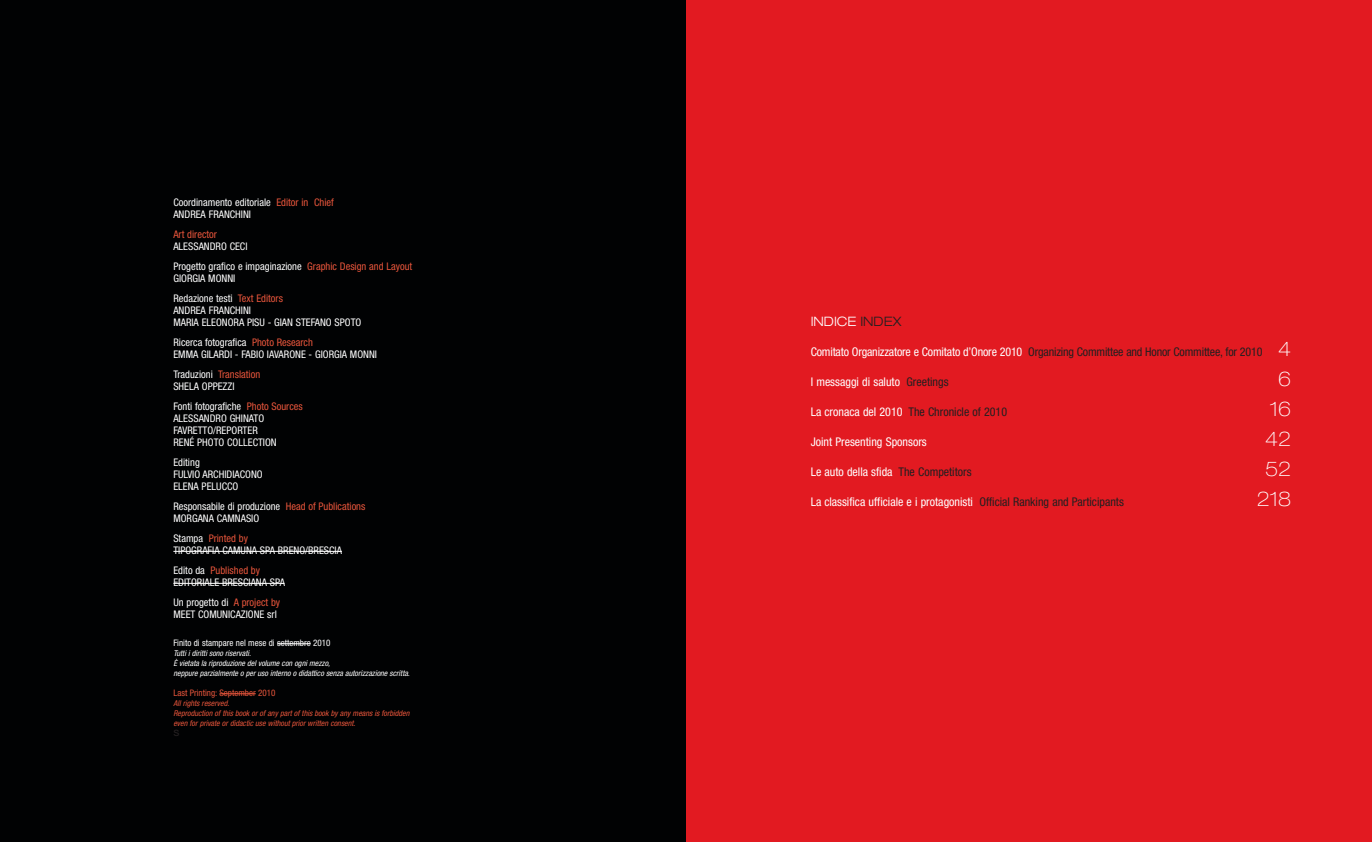
<style>
.page{position:relative;width:1372px;height:842px;background:#fff}
.page>*{position:absolute;margin:0;border:0;box-sizing:border-box;transform-origin:0 0}
.t1{font:100 expanded 20px "Helvetica Neue";color:#fff}
.t2{font:300 expanded 13px "Helvetica Neue";color:#fff}
.t3{font:condensed 12px "Helvetica Neue";color:#fff}
.t4{font:condensed 12px "Helvetica Neue";letter-spacing:-.015em;color:#231f20}
.t5{font:12px "Helvetica Neue";color:#231f20}
.t6{font:condensed 10.5px/12px "Helvetica Neue";color:#fff}
.t7{font:condensed 10.5px "Helvetica Neue";color:#e7553b}
.t8{font:condensed 9px "Helvetica Neue";color:#fff}
.t9{font:condensed 9px "Helvetica Neue";color:#e7553b}
.t10{font:italic condensed 8px/10px "Helvetica Neue";color:#fff}
.t11{font:italic condensed 8px/10px "Helvetica Neue";color:#e7553b}
.s1{color:#e7553b}
.s2{color:#231f20}
.s3{color:#fff}
.s4{font-weight:100;font-stretch:expanded;font-size:20px;color:#fff}
</style>
<div class="page">
<div style="left:0;top:0;width:686px;height:842px;background:#010203"></div>
<div style="left:686px;top:0;width:686px;height:842px;background:#e21a21"></div>
<hr style="left:173px;top:551px;width:97px;height:1px;background:#fff">
<hr style="left:270px;top:551px;width:72px;height:1px;background:#fff">
<hr style="left:173px;top:583px;width:107px;height:1px;background:#fff">
<hr style="left:277px;top:643px;width:34px;height:1px;background:#fff">
<hr style="left:219px;top:693px;width:37px;height:1px;background:#e7553b">
<p class="t6" style="left:173px;top:197px;width:162px">Coordinamento editoriale <span class="s1">Editor in Chief<br></span>ANDREA FRANCHINI</p>
<p class="t7" style="left:173px;top:230px;width:45px">Art director</p>
<p class="t6" style="left:173px;top:237px;width:240px;line-height:20px">ALESSANDRO CECI<br>Progetto grafico e impaginazione <span class="s1">Graphic Design and Layout</span></p>
<p class="t6" style="left:173px;top:269px;width:111px;line-height:20px">GIORGIA MONNI<br>Redazione testi <span class="s1">Text Editors</span></p>
<p class="t6" style="left:173px;top:305px;width:190px">ANDREA FRANCHINI<br>MARIA ELEONORA PISU - GIAN STEFANO SPOTO</p>
<p class="t6" style="left:173px;top:337px;width:205px">Ricerca fotografica <span class="s1">Photo Research<br></span>EMMA GILARDI - FABIO IAVARONE - GIORGIA MONNI</p>
<p class="t6" style="left:173px;top:369px;width:88px">Traduzioni <span class="s1">Translation<br></span>SHELA OPPEZZI</p>
<p class="t6" style="left:173px;top:401px;width:131px">Fonti fotografiche <span class="s1">Photo Sources<br></span>ALESSANDRO GHINATO<br>FAVRETTO/REPORTER<br>RENÉ PHOTO COLLECTION</p>
<p class="t6" style="left:173px;top:457px;width:91px">Editing<br>FULVIO ARCHIDIACONO<br>ELENA PELUCCO</p>
<p class="t6" style="left:173px;top:501px;width:194px">Responsabile di produzione <span class="s1">Head of Publications<br></span>MORGANA CAMNASIO</p>
<p class="t6" style="left:173px;top:533px;width:170px">Stampa <span class="s1">Printed by<br></span>TIPOGRAFIA CAMUNA SPA BRENO/BRESCIA</p>
<p class="t6" style="left:173px;top:565px;width:113px">Edito da <span class="s1">Published by<br></span>EDITORIALE BRESCIANA SPA</p>
<p class="t6" style="left:173px;top:597px;width:108px">Un progetto di <span class="s1">A project by<br></span>MEET COMUNICAZIONE srl</p>
<p class="t8" style="left:173px;top:639px;width:158px">Finito di stampare nel mese di settembre 2010</p>
<p class="t10" style="left:173px;top:649px;width:238px">Tutti i diritti sono riservati.<br>È vietata la riproduzione del volume con ogni mezzo,<br>neppure parzialmente o per uso interno o didattico senza autorizzazione scritta.</p>
<p class="t9" style="left:173px;top:689px;width:104px">Last Printing: September 2010</p>
<p class="t11" style="left:173px;top:699px;width:238px">All rights reserved.<br>Reproduction of this book or of any part of this book by any means is forbidden even for private or didactic use without prior written consent.</p>
<p class="t5" style="left:173px;top:724px;width:7px">s</p>
<p class="t2" style="left:811px;top:316px;width:92px">INDICE <span class="s2">INDEX</span></p>
<p class="t4" style="left:811px;top:347px;width:482px"><span class="s3">Comitato Organizzatore e Comitato d’Onore 2010</span> Organizing Committee and Honor Committee, for 2010 <span class="s4">4</span></p>
<p class="t3" style="left:811px;top:377px;width:139px">I messaggi di saluto <span class="s2">Greetings</span></p>
<h1 class="t1" style="left:1278px;top:371px;width:14px">6</h1>
<p class="t4" style="left:811px;top:407px;width:198px"><span class="s3">La cronaca del 2010</span> The Chronicle of 2010</p>
<h1 class="t1" style="left:1270px;top:401px;width:23px">16</h1>
<p class="t3" style="left:811px;top:437px;width:118px">Joint Presenting Sponsors</p>
<h1 class="t1" style="left:1265px;top:431px;width:27px">42</h1>
<p class="t3" style="left:811px;top:467px;width:162px">Le auto della sfida <span class="s2">The Competitors</span></p>
<h1 class="t1" style="left:1265px;top:461px;width:27px">52</h1>
<p class="t3" style="left:811px;top:497px;width:315px">La classifica ufficiale e i protagonisti <span class="s2">Official Ranking and Participants</span></p>
<h1 class="t1" style="left:1257px;top:491px;width:36px">218</h1>
</div>
